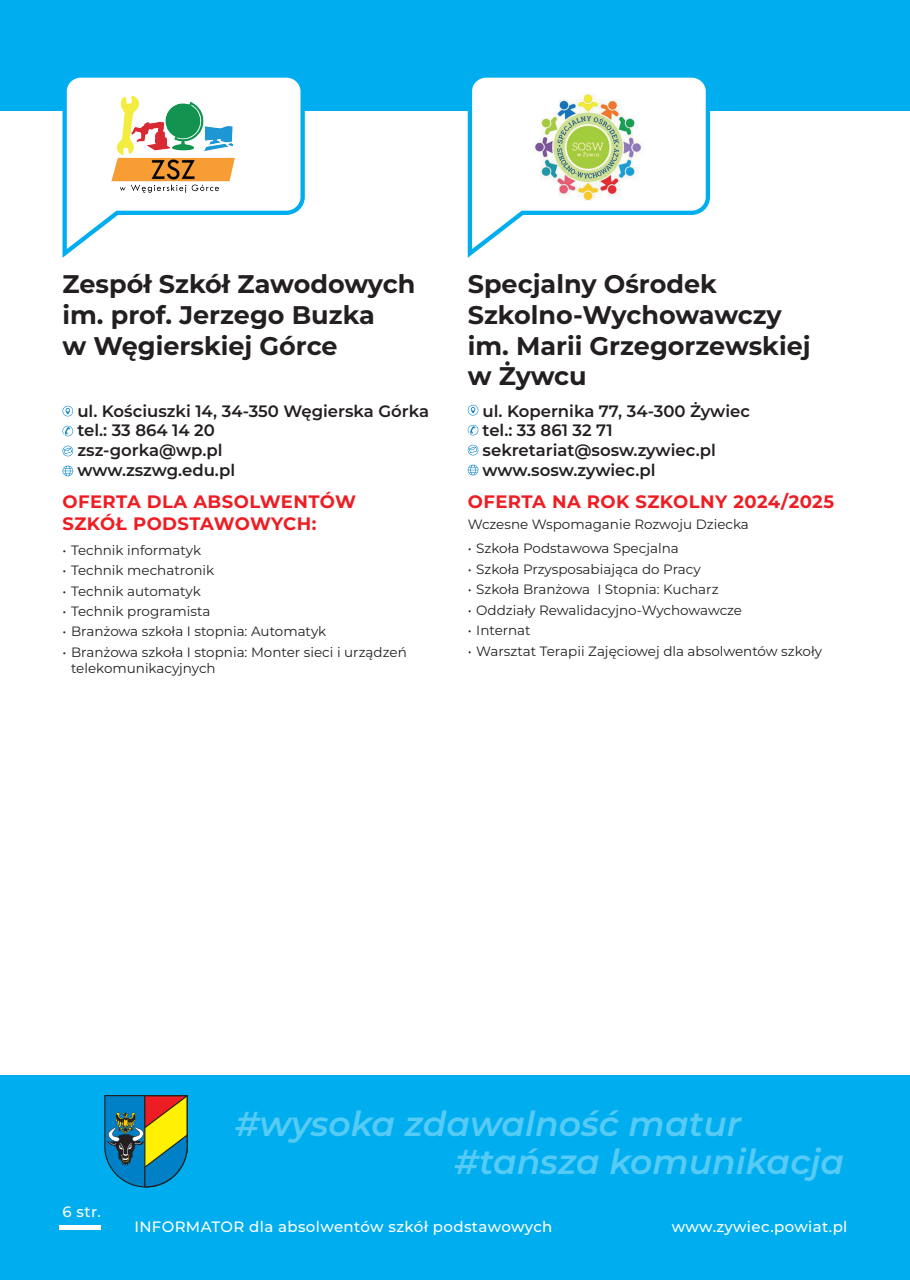
<style>
.page{position:relative;width:910px;height:1280px;background:#fff}
.page>*{position:absolute;margin:0;border:0;box-sizing:border-box;transform-origin:0 0}
.t1{font:italic 600 34.5px "Montserrat";color:#56cbf5}
.t2{font:700 25.5px/30.6px "Montserrat";color:#231f20}
.t3{font:700 18px/21.6px "Montserrat";letter-spacing:.025em;color:#ee1d23}
.t4{font:600 16.5px/19.8px "Montserrat";color:#231f20}
.t5{font:500 15px "Montserrat";letter-spacing:.025em;color:#fff}
.t6{font:13.5px/16.2px "Montserrat";color:#231f20}
</style>
<div class="page">
<div style="left:0;top:1075px;width:910px;height:205px;background:#00aeef"></div>
<svg style="left:104px;top:1095px;width:84px;height:92px;background:#548779"></svg>
<hr style="left:60px;top:1225px;width:41px;height:4px;background:#fff">
<div style="left:0;top:0;width:910px;height:111px;background:#00aeef"></div>
<svg style="left:62px;top:77px;width:243px;height:181px"></svg>
<svg style="left:467px;top:77px;width:244px;height:181px"></svg>
<img style="left:535px;top:94px;width:108px;height:106px">
<img style="left:109px;top:94px;width:131px;height:106px">
<svg style="left:63px;top:466px;width:10px;height:10px"></svg>
<svg style="left:63px;top:426px;width:10px;height:10px"></svg>
<svg style="left:63px;top:446px;width:10px;height:10px"></svg>
<svg style="left:63px;top:406px;width:10px;height:10px"></svg>
<svg style="left:468px;top:465px;width:10px;height:10px"></svg>
<svg style="left:468px;top:425px;width:10px;height:10px"></svg>
<svg style="left:468px;top:445px;width:10px;height:10px"></svg>
<svg style="left:468px;top:405px;width:10px;height:10px"></svg>
<h2 class="t2" style="left:63px;top:268px;width:354px">Zespół Szkół Zawodowych im. prof. Jerzego Buzka<br>w Węgierskiej Górce</h2>
<p class="t4" style="left:77px;top:400px;width:353px">ul. Kościuszki 14, 34-350 Węgierska Górka tel.: 33 864 14 20<br>zsz-gorka@wp.pl<br>www.zszwg.edu.pl</p>
<h3 class="t3" style="left:63px;top:490px;width:295px">OFERTA DLA ABSOLWENTÓW<br>SZKÓŁ PODSTAWOWYCH:</h3>
<p class="t6" style="left:63px;top:541px;width:140px">• Technik informatyk</p>
<p class="t6" style="left:63px;top:562px;width:153px">• Technik mechatronik</p>
<p class="t6" style="left:63px;top:582px;width:140px">• Technik automatyk</p>
<p class="t6" style="left:63px;top:603px;width:150px">• Technik programista</p>
<p class="t6" style="left:63px;top:623px;width:265px">• Branżowa szkoła I stopnia: Automatyk</p>
<p class="t6" style="left:71px;top:643px;width:337px;text-indent:-9px">• Branżowa szkoła I stopnia: Monter sieci i urządzeń telekomunikacyjnych</p>
<h2 class="t2" style="left:468px;top:268px;width:344px">Specjalny Ośrodek<br>Szkolno-Wychowawczy im. Marii Grzegorzewskiej w Żywcu</h2>
<p class="t4" style="left:483px;top:400px;width:269px">ul. Kopernika 77, 34-300 Żywiec tel.: 33 861 32 71 sekretariat@sosw.zywiec.pl www.sosw.zywiec.pl</p>
<h3 class="t3" style="left:468px;top:490px;width:368px">OFERTA NA ROK SZKOLNY 2024/2025</h3>
<p class="t6" style="left:468px;top:515px;width:283px">Wczesne Wspomaganie Rozwoju Dziecka</p>
<p class="t6" style="left:468px;top:540px;width:213px">• Szkoła Podstawowa Specjalna</p>
<p class="t6" style="left:468px;top:561px;width:235px">• Szkoła Przysposabiająca do Pracy</p>
<p class="t6" style="left:468px;top:581px;width:252px">• Szkoła Branżowa I Stopnia: Kucharz</p>
<p class="t6" style="left:468px;top:601px;width:276px">• Oddziały Rewalidacyjno-Wychowawcze</p>
<p class="t6" style="left:468px;top:622px;width:64px">• Internat</p>
<p class="t6" style="left:468px;top:642px;width:356px">• Warsztat Terapii Zajęciowej dla absolwentów szkoły</p>
<h1 class="t1" style="left:235px;top:1100px;width:508px">#wysoka zdawalność matur</h1>
<p class="t5" style="left:63px;top:1202px;width:40px">6 str.</p>
<h1 class="t1" style="left:454px;top:1137px;width:391px">#tańsza komunikacja</h1>
<p class="t5" style="left:134px;top:1216px;width:419px">INFORMATOR dla absolwentów szkół podstawowych</p>
<p class="t5" style="left:672px;top:1216px;width:177px">www.zywiec.powiat.pl</p>
</div>
